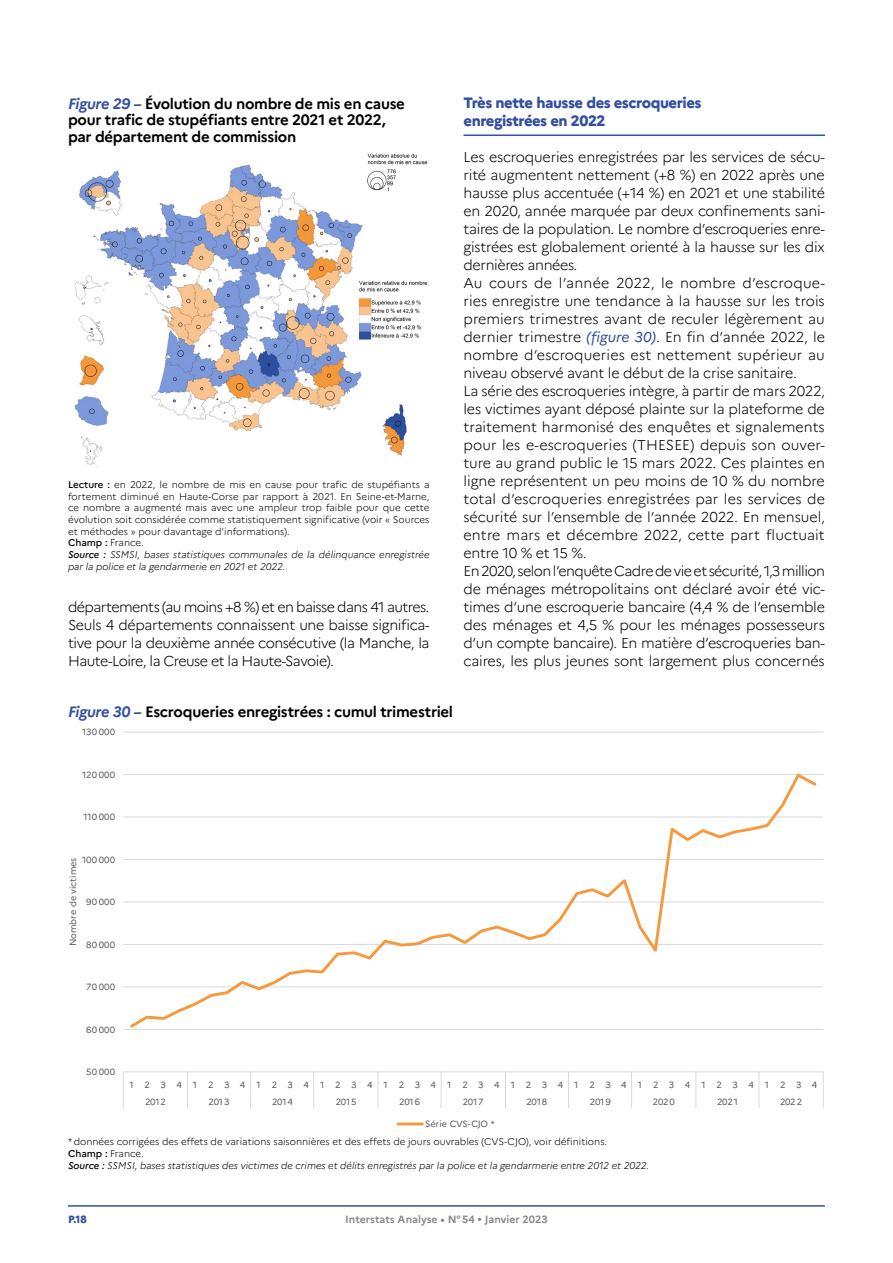
<style>
.page{position:relative;width:893px;height:1263px;background:#fff}
.page>*{position:absolute;margin:0;border:0;box-sizing:border-box;transform-origin:0 0}
.t1{font:700 15px/16.5px "Marianne";letter-spacing:-.02em;color:#000}
.t2{font:800 15px/18px "Marianne";letter-spacing:-.03em;color:#334f9e}
.t3{font:300 14.25px/18px "Marianne";letter-spacing:-.015em;color:#000;text-align:justify}
.t4{font:700 10.5px "Marianne";color:#878988}
.t5{font:800 10.5px "Marianne";color:#334f9e}
.t6{font:300 9.75px/11.7px "Marianne";color:#000}
.t7{font:9px "Marianne";color:#595959}
.t8{font:9px/16.8px "Marianne";letter-spacing:1.165em;color:#595959}
.t9{font:9px "Marianne";letter-spacing:-.02em;color:#595959}
.s1{font-style:italic;color:#334f9e}
.s2{font-weight:500}
.s3{font-weight:500;font-style:italic}
.s4{font-style:italic}
.s5{font-weight:400;font-style:italic;color:#334f9e}
</style>
<div class="page">
<hr style="left:68px;top:1205px;width:757px;height:2px;background:#334f9e">
<hr style="left:463px;top:135px;width:362px;height:1px;background:#334f9e">
<img style="left:74px;top:153px;width:354px;height:314px">
<hr style="left:123px;top:1029px;width:700px;height:1px;background:#d9d9d9">
<hr style="left:123px;top:986px;width:700px;height:1px;background:#d9d9d9">
<hr style="left:123px;top:944px;width:700px;height:1px;background:#d9d9d9">
<hr style="left:123px;top:901px;width:700px;height:1px;background:#d9d9d9">
<hr style="left:123px;top:859px;width:700px;height:1px;background:#d9d9d9">
<hr style="left:123px;top:816px;width:700px;height:1px;background:#d9d9d9">
<hr style="left:123px;top:774px;width:700px;height:1px;background:#d9d9d9">
<hr style="left:123px;top:732px;width:700px;height:1px;background:#d9d9d9">
<hr style="left:123px;top:1071px;width:700px;height:1px;background:#d9d9d9">
<svg style="left:123px;top:1072px;width:1px;height:36px"></svg>
<svg style="left:187px;top:1072px;width:1px;height:36px"></svg>
<svg style="left:250px;top:1072px;width:1px;height:36px"></svg>
<svg style="left:313px;top:1072px;width:1px;height:36px"></svg>
<svg style="left:378px;top:1072px;width:1px;height:36px"></svg>
<svg style="left:441px;top:1072px;width:1px;height:36px"></svg>
<svg style="left:505px;top:1072px;width:1px;height:36px"></svg>
<svg style="left:568px;top:1072px;width:1px;height:36px"></svg>
<svg style="left:631px;top:1072px;width:1px;height:36px"></svg>
<svg style="left:695px;top:1072px;width:1px;height:36px"></svg>
<svg style="left:758px;top:1072px;width:1px;height:36px"></svg>
<svg style="left:823px;top:1072px;width:1px;height:36px"></svg>
<svg style="left:128px;top:773px;width:691px;height:255px"></svg>
<hr style="left:398px;top:1122px;width:24px;height:3px;background:#f5993b">
<p class="t1" style="left:68px;top:95px;width:338px"><span class="s1">Figure 29 –</span> Évolution du nombre de mis en cause pour trafic de stupéfiants entre 2021 et 2022, par département de commission</p>
<p class="t6" style="left:68px;top:479px;width:363px"><span class="s2">Lecture :</span> en 2022, le nombre de mis en cause pour trafic de stupéfiants a fortement diminué en Haute-Corse par rapport à 2021. En Seine-et-Marne, ce nombre a augmenté mais avec une ampleur trop faible pour que cette évolution soit considérée comme statistiquement significative (voir « Sources et méthodes » pour davantage d’informations).<br><span class="s2">Champ :</span> France.<br><span class="s3">Source :</span> <span class="s4">SSMSI, bases statistiques communales de la délinquance enregistrée par la police et la gendarmerie en 2021 et 2022.</span></p>
<p class="t3" style="left:68px;top:598px;width:363px">départements (au moins +8 %) et en baisse dans 41 autres.<br>Seuls 4 départements connaissent une baisse significa&shy;tive pour la deuxième année consécutive (la Manche, la Haute-Loire, la Creuse et la Haute-Savoie).</p>
<p class="t2" style="left:463px;top:94px;width:239px">Très nette hausse des escroqueries enregistrées en 2022</p>
<p class="t3" style="left:463px;top:148px;width:363px;text-align:left">Les escroqueries enregistrées par les services de sécu&shy;rité augmentent nettement (+8 %) en 2022 après une hausse plus accentuée (+14 %) en 2021 et une stabilité en 2020, année marquée par deux confinements sani&shy;taires de la population. Le nombre d’escroqueries enre&shy;gistrées est globalement orienté à la hausse sur les dix dernières années.<br>Au cours de l’année 2022, le nombre d’escroque&shy;ries enregistre une tendance à la hausse sur les trois premiers trimestres avant de reculer légèrement au dernier trimestre <span class="s5">(figure 30)</span>. En fin d’année 2022, le nombre d’escroqueries est nettement supérieur au niveau observé avant le début de la crise sanitaire.<br>La série des escroqueries intègre, à partir de mars 2022, les victimes ayant déposé plainte sur la plateforme de traitement harmonisé des enquêtes et signalements pour les e-escroqueries (THESEE) depuis son ouver&shy;ture au grand public le 15 mars 2022. Ces plaintes en ligne représentent un peu moins de 10 % du nombre total d’escroqueries enregistrées par les services de sécurité sur l’ensemble de l’année 2022. En mensuel, entre mars et décembre 2022, cette part fluctuait entre 10 % et 15 %.<br>En 2020, selon l’enquête Cadre de vie et sécurité, 1,3 million de ménages métropolitains ont déclaré avoir été vic&shy;times d’une escroquerie bancaire (4,4 % de l’ensemble des ménages et 4,5 % pour les ménages possesseurs d’un compte bancaire). En matière d’escroqueries ban&shy;caires, les plus jeunes sont largement plus concernés</p>
<p class="t1" style="left:68px;top:703px;width:387px"><span class="s1">Figure 30 –</span> Escroqueries enregistrées : cumul trimestriel</p>
<p class="t7" style="left:82px;top:727px;width:34px">130 000</p>
<p class="t7" style="left:82px;top:769px;width:34px">120 000</p>
<p class="t7" style="left:83px;top:811px;width:33px">110 000</p>
<p class="t7" style="left:82px;top:854px;width:34px">100 000</p>
<p class="t7" style="left:68px;top:946px;width:90px;rotate:-90deg">Nombre de victimes</p>
<p class="t7" style="left:86px;top:896px;width:30px">90 000</p>
<p class="t7" style="left:86px;top:939px;width:30px">80 000</p>
<p class="t7" style="left:86px;top:981px;width:30px">70 000</p>
<p class="t7" style="left:86px;top:1024px;width:30px">60 000</p>
<p class="t7" style="left:86px;top:1066px;width:30px">50 000</p>
<p class="t8" style="left:145px;top:1076px;width:674px;text-indent:-16px">12341234123412341234123412341234123412341234<br>2012</p>
<p class="t7" style="left:209px;top:1096px;width:22px">2013</p>
<p class="t7" style="left:272px;top:1096px;width:22px">2014</p>
<p class="t7" style="left:336px;top:1096px;width:22px">2015</p>
<p class="t7" style="left:399px;top:1096px;width:22px">2016</p>
<p class="t7" style="left:463px;top:1096px;width:22px">2017</p>
<p class="t7" style="left:526px;top:1096px;width:22px">2018</p>
<p class="t7" style="left:590px;top:1096px;width:22px">2019</p>
<p class="t7" style="left:653px;top:1096px;width:24px">2020</p>
<p class="t7" style="left:717px;top:1096px;width:22px">2021</p>
<p class="t7" style="left:780px;top:1096px;width:24px">2022</p>
<p class="t9" style="left:425px;top:1118px;width:71px">Série CVS-CJO *</p>
<p class="t6" style="left:68px;top:1136px;width:583px">* données corrigées des effets de variations saisonnières et des effets de jours ouvrables (CVS-CJO), voir définitions.<br><span class="s2">Champ :</span> France.<br><span class="s3">Source :</span> <span class="s4">SSMSI, bases statistiques des victimes de crimes et délits enregistrés par la police et la gendarmerie entre 2012 et 2022.</span></p>
<p class="t5" style="left:68px;top:1212px;width:20px">P.18</p>
<p class="t4" style="left:345px;top:1212px;width:204px">Interstats Analyse • n°54 • Janvier 2023</p>
</div>
